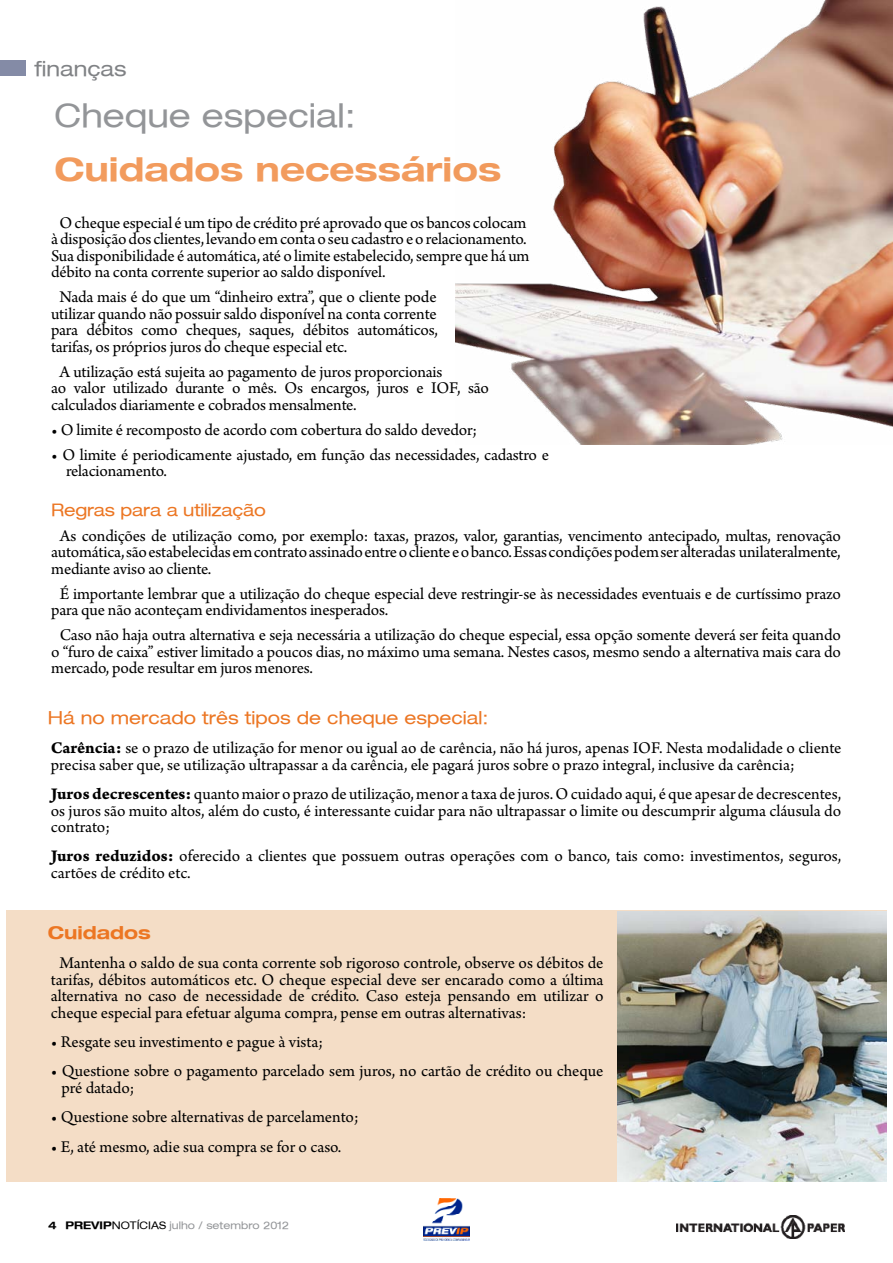
<style>
.page{position:relative;width:893px;height:1263px;background:#fff}
.page>*{position:absolute;margin:0;border:0;box-sizing:border-box;transform-origin:0 0}
.t1{font:700 expanded 33px "Helvetica Neue LT";color:#f29b5d}
.t2{font:expanded 33px "Helvetica Neue LT";color:#939598}
.t3{font:expanded 21px "Helvetica Neue LT";color:#808285}
.t4{font:expanded 18px "Helvetica Neue LT";color:#ec7623}
.t5{font:700 expanded 18px "Helvetica Neue LT";color:#ec7623}
.t6{font:17.25px/16.5px "Arno Pro";letter-spacing:-.01em;color:#000}
.t7{font:expanded 17.25px "Helvetica Neue LT";letter-spacing:-.01em;color:#ec7623}
.t8{font:expanded 10.5px "Helvetica Neue LT";color:#939598}
.s1{font-family:"Arno Pro Bold Caption"}
.s2{font-weight:700;color:#000}
.s3{color:#000}
</style>
<div class="page">
<img style="left:424px;top:1199px;width:45px;height:41px">
<img style="left:676px;top:1215px;width:169px;height:23px">
<div style="left:0;top:60px;width:26px;height:16px;background:#848ba6"></div>
<div style="left:6px;top:911px;width:880px;height:271px;background:#f4ddc6"></div>
<img style="left:618px;top:911px;width:268px;height:271px">
<img style="left:455px;top:0;width:438px;height:444px">
<p class="t3" style="left:35px;top:56px;width:93px">finanças</p>
<h1 class="t2" style="left:55px;top:95px;width:303px">Cheque especial:</h1>
<h1 class="t1" style="left:55px;top:148px;width:448px">Cuidados necessários</h1>
<p class="t6" style="left:51px;top:215px;width:480px;text-indent:9px">O cheque especial é um tipo de crédito pré aprovado que os bancos colocam à disposição dos clientes, levando em conta o seu cadastro e o relacionamento.<br>Sua disponibilidade é automática, até o limite estabelecido, sempre que há um débito na conta corrente superior ao saldo disponível.</p>
<p class="t6" style="left:51px;top:290px;width:388px;text-align:justify;text-indent:9px">Nada mais é do que um “dinheiro extra”, que o cliente pode utilizar quando não possuir saldo disponível na conta corrente para débitos como cheques, saques, débitos automáticos, tarifas, os próprios juros do cheque especial etc.</p>
<p class="t6" style="left:51px;top:364px;width:439px;text-indent:9px">A utilização está sujeita ao pagamento de juros proporcionais<br>ao valor utilizado durante o mês. Os encargos, juros e IOF, são calculados diariamente e cobrados mensalmente.</p>
<p class="t6" style="left:51px;top:422px;width:428px">• O limite é recomposto de acordo com cobertura do saldo devedor;</p>
<p class="t6" style="left:66px;top:447px;width:484px;text-indent:-15px">• O limite é periodicamente ajustado, em função das necessidades, cadastro e relacionamento.</p>
<p class="t7" style="left:51px;top:499px;width:216px">Regras para a utilização</p>
<p class="t6" style="left:51px;top:528px;width:791px;text-align:justify;text-indent:9px">As condições de utilização como, por exemplo: taxas, prazos, valor, garantias, vencimento antecipado, multas, renovação automática, são estabelecidas em contrato assinado entre o cliente e o banco. Essas condições podem ser alteradas unilateralmente, mediante aviso ao cliente.</p>
<p class="t6" style="left:51px;top:586px;width:791px;text-indent:9px">É importante lembrar que a utilização do cheque especial deve restringir-se às necessidades eventuais e de curtíssimo prazo para que não aconteçam endividamentos inesperados.</p>
<p class="t6" style="left:51px;top:627px;width:791px;text-align:justify;text-indent:9px">Caso não haja outra alternativa e seja necessária a utilização do cheque especial, essa opção somente deverá ser feita quando o “furo de caixa” estiver limitado a poucos dias, no máximo uma semana. Nestes casos, mesmo sendo a alternativa mais cara do mercado, pode resultar em juros menores.</p>
<p class="t4" style="left:48px;top:707px;width:442px">Há no mercado três tipos de cheque especial:</p>
<p class="t6" style="left:51px;top:741px;width:792px"><span class="s1">Carência:</span> se o prazo de utilização for menor ou igual ao de carência, não há juros, apenas IOF. Nesta modalidade o cliente precisa saber que, se utilização ultrapassar a da carência, ele pagará juros sobre o prazo integral, inclusive da carência;</p>
<p class="t6" style="left:51px;top:787px;width:792px;text-align:justify"><span class="s1">Juros decrescentes:</span> quanto maior o prazo de utilização, menor a taxa de juros. O cuidado aqui, é que apesar de decrescentes, os juros são muito altos, além do custo, é interessante cuidar para não ultrapassar o limite ou descumprir alguma cláusula do contrato;</p>
<p class="t6" style="left:51px;top:849px;width:792px"><span class="s1">Juros reduzidos:</span> oferecido a clientes que possuem outras operações com o banco, tais como: investimentos, seguros, cartões de crédito etc.</p>
<p class="t5" style="left:48px;top:922px;width:105px">Cuidados</p>
<p class="t6" style="left:51px;top:956px;width:554px;text-align:justify;text-indent:9px">Mantenha o saldo de sua conta corrente sob rigoroso controle, observe os débitos de tarifas, débitos automáticos etc. O cheque especial deve ser encarado como a última alternativa no caso de necessidade de crédito. Caso esteja pensando em utilizar o cheque especial para efetuar alguma compra, pense em outras alternativas:</p>
<p class="t6" style="left:51px;top:1035px;width:274px">• Resgate seu investimento e pague à vista;</p>
<p class="t6" style="left:61px;top:1064px;width:544px;text-indent:-11px">• Questione sobre o pagamento parcelado sem juros, no cartão de crédito ou cheque pré datado;</p>
<p class="t6" style="left:51px;top:1110px;width:309px">• Questione sobre alternativas de parcelamento;</p>
<p class="t6" style="left:51px;top:1139px;width:292px">• E, até mesmo, adie sua compra se for o caso.</p>
<p class="t8" style="left:48px;top:1219px;width:242px"><span class="s2">4 PREVIP</span><span class="s3">NOTÍCIAS</span> julho / setembro 2012</p>
</div>
